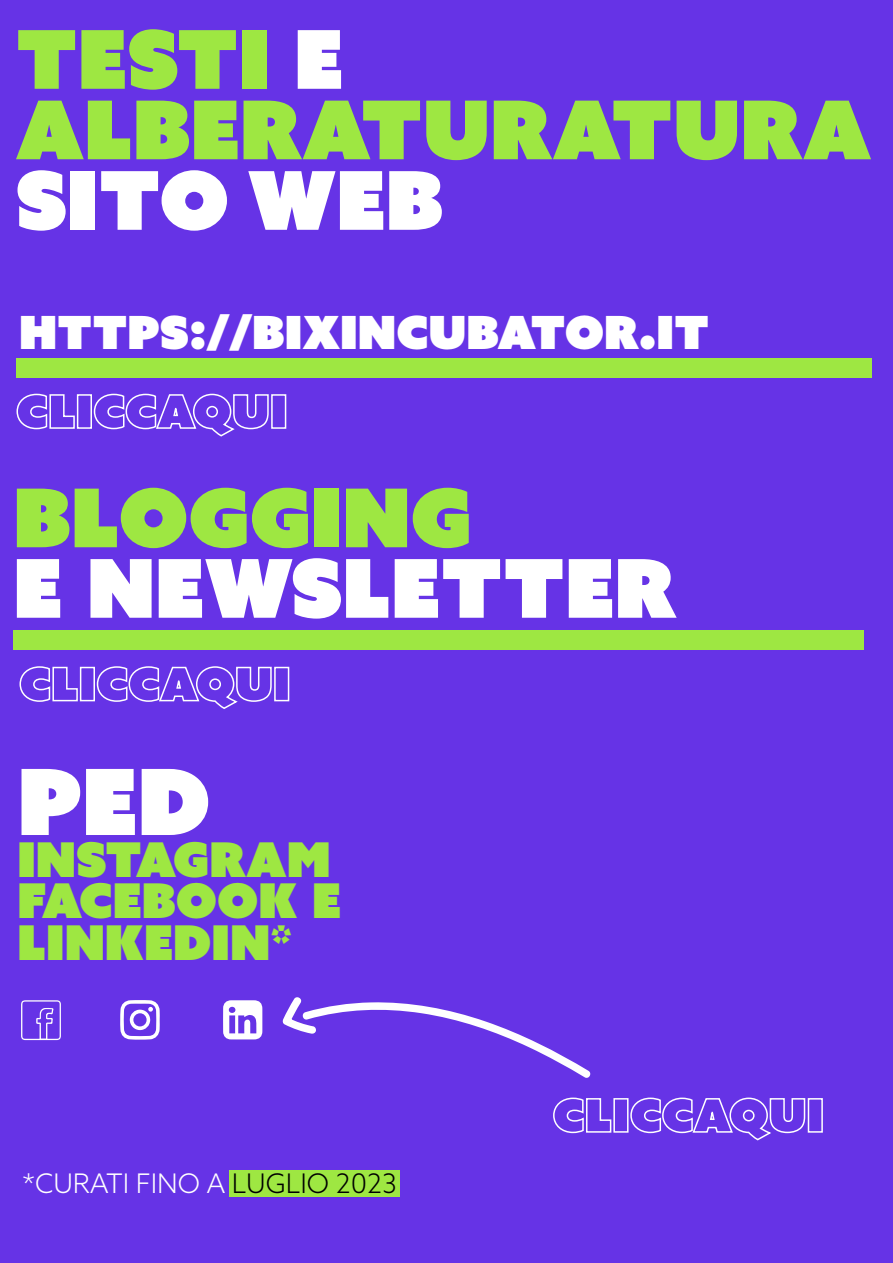
<style>
.page{position:relative;width:893px;height:1263px;background:#6633e6}
.page>*{position:absolute;margin:0;border:0;box-sizing:border-box;transform-origin:0 0}
.t1{font:91.2px "Azo Sans Uber";color:#fff}
.t2{font:81px/70.5px "Azo Sans Uber";color:#9ee742}
.t3{font:81px "Azo Sans Uber";color:#fff}
.t4{font:47.85px/41.7px "Azo Sans Uber";color:#9ee742}
.t5{font:45.75px "Azo Sans Uber";color:#fff}
.t6{font:300 27px "Azo Sans";color:#fff}
.s1{color:#fff}
.s2{color:#000}
</style>
<div class="page">
<svg style="left:16px;top:393px;width:59px;height:37px"></svg>
<div style="left:77px;top:394px;width:15px;height:35px;border:2px solid #fff"></div>
<svg style="left:93px;top:393px;width:176px;height:44px"></svg>
<div style="left:271px;top:394px;width:15px;height:35px;border:2px solid #fff"></div>
<svg style="left:19px;top:666px;width:59px;height:36px"></svg>
<div style="left:80px;top:667px;width:15px;height:34px;border:2px solid #fff"></div>
<svg style="left:96px;top:666px;width:176px;height:43px"></svg>
<div style="left:274px;top:667px;width:15px;height:34px;border:2px solid #fff"></div>
<svg style="left:120px;top:1000px;width:40px;height:40px"></svg>
<div style="left:16px;top:358px;width:855px;height:20px;background:#9ee742"></div>
<div style="left:229px;top:1170px;width:171px;height:26px;background:#9ee742"></div>
<svg style="left:223px;top:1000px;width:39px;height:39px"></svg>
<svg style="left:21px;top:1000px;width:40px;height:40px"></svg>
<svg style="left:282px;top:997px;width:309px;height:81px"></svg>
<svg style="left:553px;top:1097px;width:59px;height:37px"></svg>
<div style="left:613px;top:1098px;width:15px;height:35px;border:2px solid #fff"></div>
<svg style="left:630px;top:1097px;width:176px;height:44px"></svg>
<div style="left:808px;top:1098px;width:15px;height:35px;border:2px solid #fff"></div>
<div style="left:14px;top:630px;width:850px;height:19px;background:#9ee742"></div>
<p class="t2" style="left:15px;top:23px;width:858px">TESTI <span class="s1">E<br></span>ALBERATURATURA</p>
<p class="t3" style="left:15px;top:146px;width:429px">SITO WEB</p>
<p class="t5" style="left:19px;top:302px;width:692px">HTTPS://BIXINCUBATOR.IT</p>
<p class="t2" style="left:13px;top:482px;width:460px">BLOGGING</p>
<p class="t3" style="left:13px;top:534px;width:664px">E NEWSLETTER</p>
<p class="t1" style="left:18px;top:741px;width:195px">PED</p>
<p class="t4" style="left:18px;top:838px;width:325px">INSTAGRAM<br>FACEBOOK E<br>LINKEDIN*</p>
<p class="t6" style="left:23px;top:1166px;width:376px">*CURATI FINO A <span class="s2">LUGLIO 2023</span></p>
</div>
